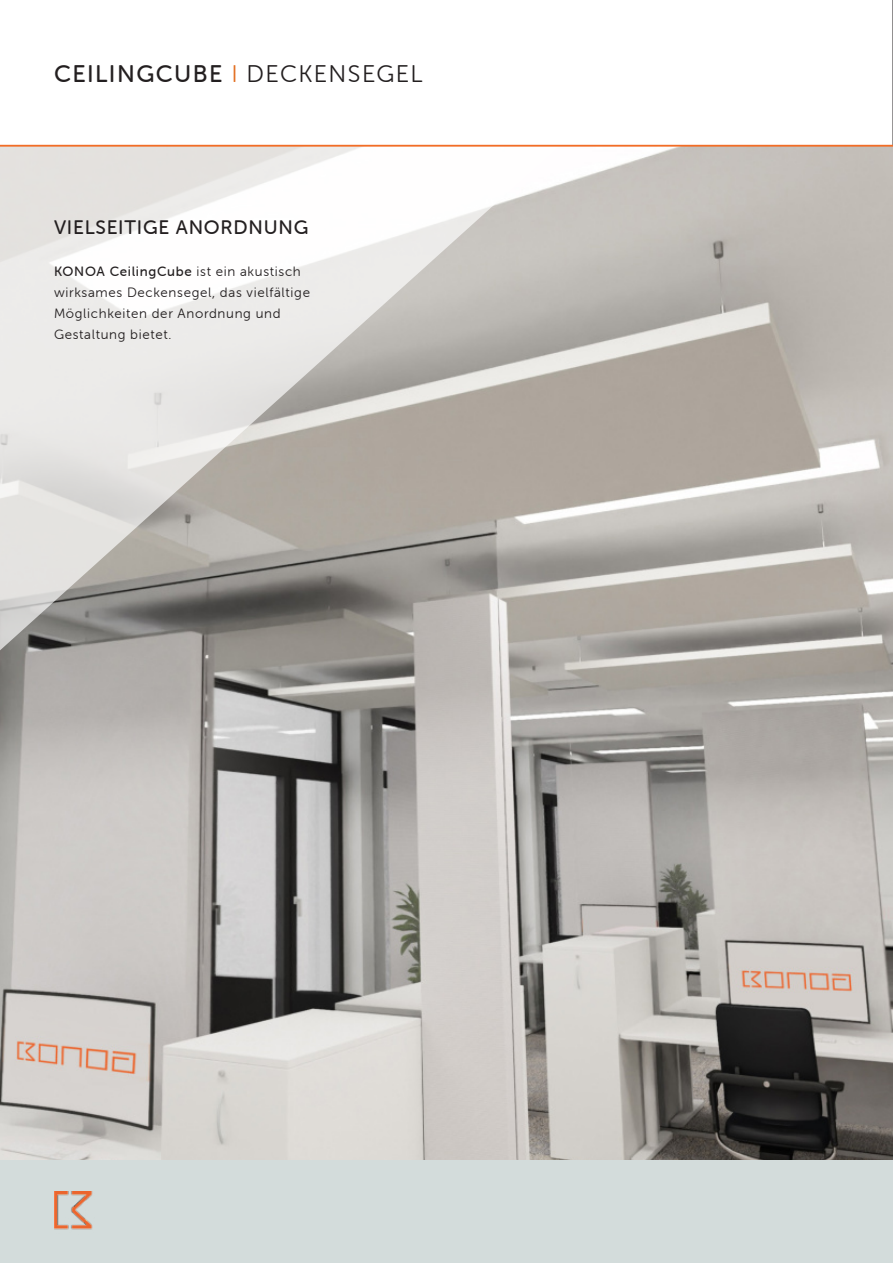
<style>
.page{position:relative;width:893px;height:1263px;background:#fff}
.page>*{position:absolute;margin:0;border:0;box-sizing:border-box;transform-origin:0 0}
.t1{font:24px "Museo Sans Rounded 500";letter-spacing:.06em;color:#231f20}
.t2{font:19.5px "Museo Sans Rounded 500";letter-spacing:.04em;color:#231f20}
.t3{font:13.5px/21px "Museo Sans Rounded 300";letter-spacing:.05em;color:#231f20}
.t4{font:13.5px "Museo Sans Rounded 500";letter-spacing:.05em;color:#231f20}
.s1{font-family:"Museo Sans Rounded 300";color:#e37125}
.s2{font-family:"Museo Sans Rounded 300"}
</style>
<div class="page">
<img style="left:0;top:146px;width:892px;height:1015px">
<hr style="left:892px;top:0;width:1px;height:1263px;background:#231f20">
<div style="left:0;top:1161px;width:893px;height:102px;background:#d3dcdb"></div>
<svg style="left:0;top:144px;width:564px;height:524px;background:#cac7c3"></svg>
<img style="left:54px;top:1191px;width:39px;height:39px">
<hr style="left:0;top:145px;width:893px;height:1px;background:#f26d26">
<h1 class="t1" style="left:54px;top:65px;width:370px">CEILINGCUBE <span class="s1">I</span> <span class="s2">DECKENSEGEL</span></h1>
<h2 class="t2" style="left:54px;top:220px;width:256px">VIELSEITIGE ANORDNUNG</h2>
<p class="t4" style="left:54px;top:267px;width:248px">KONOA CeilingCube <span class="s2">ist ein akustisch</span></p>
<p class="t3" style="left:54px;top:282px;width:258px">wirksames Deckensegel, das vielfältige<br>Möglichkeiten der Anordnung und<br>Gestaltung bietet.</p>
</div>
